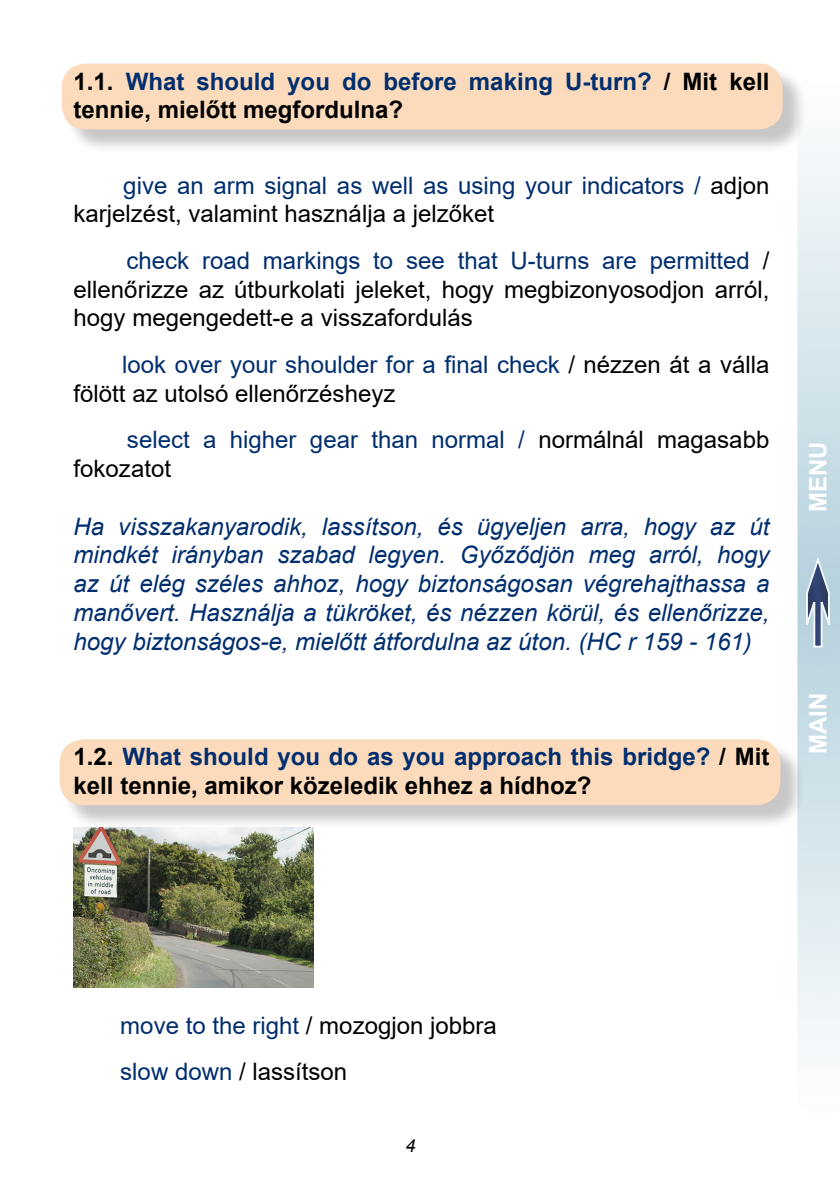
<style>
.page{position:relative;width:840px;height:1191px;background:#fff}
.page>*{position:absolute;margin:0;border:0;box-sizing:border-box;transform-origin:0 0}
.t1{font:italic 24px/28.8px "Arial";color:#002e6e;text-align:justify}
.t2{font:24px/28.8px "Arial";color:#000}
.t3{font:700 24px/28.8px "Arial";color:#000}
.t4{font:24px/28.8px "Arial";color:#002e6e}
.t5{font:700 24px "Arial";color:#fff}
.t6{font:italic 18px "Arial";color:#000}
.s1{color:#002e6e}
.s2{color:#000}
</style>
<div class="page">
<svg style="left:797px;top:146px;width:42px;height:902px;background:#d8e7ed"></svg>
<div style="left:793px;top:542px;width:46px;height:123px;background:#000;opacity:.5"></div>
<svg style="left:804px;top:553px;width:27px;height:95px;background:#99acc0"></svg>
<div style="left:65px;top:67px;width:742px;height:88px;background:#000;opacity:.75"></div>
<div style="left:62px;top:64px;width:720px;height:65px;background:#fcdabc;border-radius:24px"></div>
<div style="left:62px;top:742px;width:743px;height:88px;background:#000;opacity:.75"></div>
<div style="left:60px;top:739px;width:720px;height:66px;background:#fcdabc;border-radius:24px"></div>
<img style="left:74px;top:827px;width:240px;height:160px">
<p class="t3" style="left:74px;top:67px;width:697px">1.1. <span class="s1">What should you do before making U-turn?</span> / Mit kell tennie, mielőtt megfordulna?</p>
<p class="t4" style="left:74px;top:171px;width:697px;text-indent:50px">give an arm signal as well as using your indicators / <span class="s2">adjon karjelzést, valamint használja a jelzőket</span></p>
<p class="t2" style="left:74px;top:246px;width:697px;text-align:justify;text-indent:53px"><span class="s1">check road markings to see that U-turns are permitted</span> / ellenőrizze az útburkolati jeleket, hogy megbizonyosodjon arról, hogy megengedett-e a visszafordulás</p>
<p class="t2" style="left:74px;top:350px;width:697px;text-indent:49px"><span class="s1">look over your shoulder for a final check</span> / nézzen át a válla fölött az utolsó ellenőrzésheyz</p>
<p class="t4" style="left:74px;top:425px;width:697px;text-indent:53px">select a higher gear than normal / <span class="s2">normálnál magasabb fokozatot</span></p>
<p class="t1" style="left:74px;top:512px;width:697px">Ha visszakanyarodik, lassítson, és ügyeljen arra, hogy az út mindkét irányban szabad legyen. Győződjön meg arról, hogy az út elég széles ahhoz, hogy biztonságosan végrehajthassa a manővert. Használja a tükröket, és nézzen körül, és ellenőrizze, hogy biztonságos-e, mielőtt átfordulna az úton. (HC r 159 - 161)</p>
<p class="t3" style="left:74px;top:742px;width:697px">1.2. <span class="s1">What should you do as you approach this bridge?</span> / Mit kell tennie, amikor közeledik ehhez a hídhoz?</p>
<p class="t5" style="left:800px;top:512px;width:72px;rotate:-90deg">MENU</p>
<p class="t5" style="left:800px;top:754px;width:63px;rotate:-90deg">MAIN</p>
<p class="t2" style="left:120px;top:1002px;width:378px;line-height:46.4px"><span class="s1">move to the right</span> / mozogjon jobbra <span class="s1">slow down</span> / lassítson</p>
<p class="t6" style="left:405px;top:1133px;width:12px">4</p>
</div>
